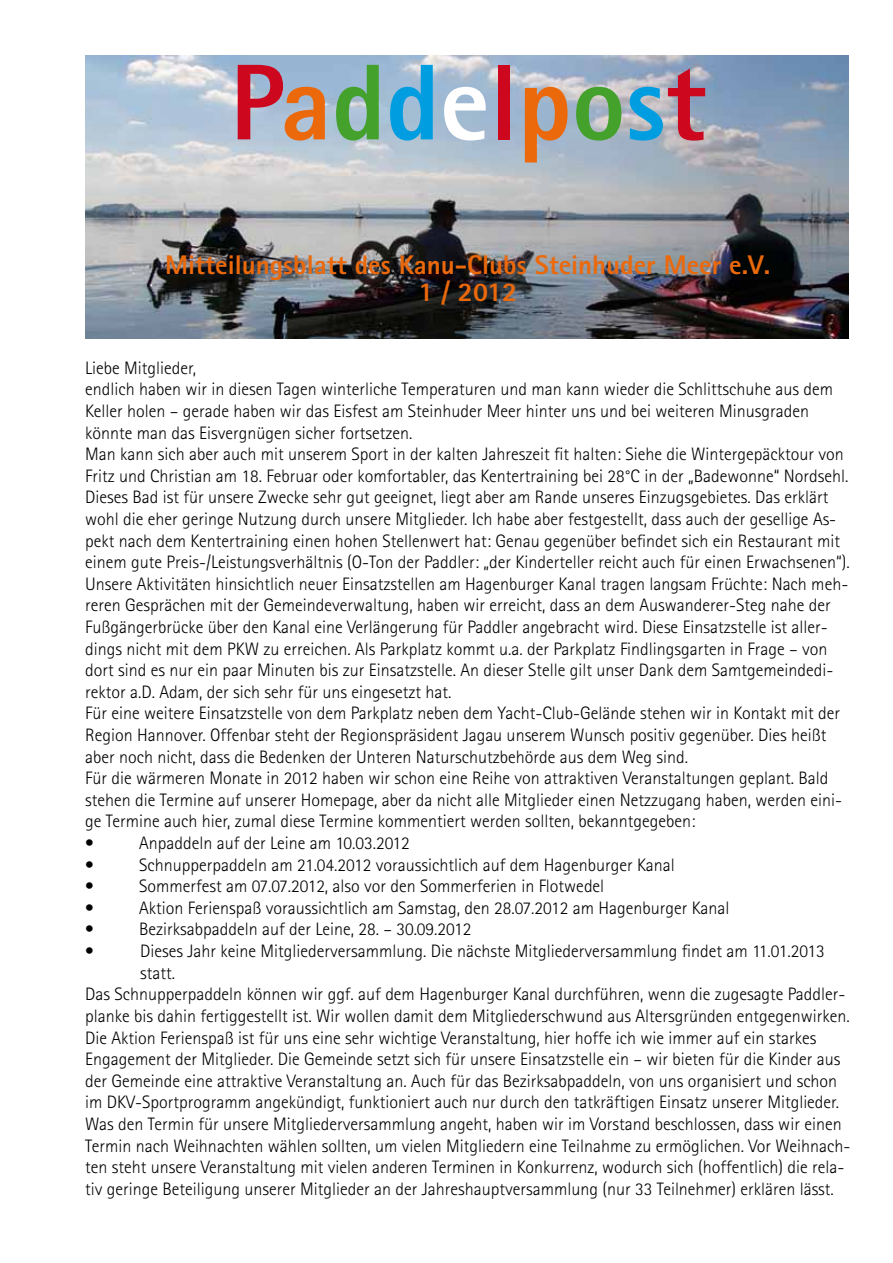
<style>
.page{position:relative;width:893px;height:1263px;background:#fff}
.page>*{position:absolute;margin:0;border:0;box-sizing:border-box;transform-origin:0 0}
.t1{font:800 108px "Rotis Sans Serif";color:#cd071e}
.t2{font:800 27px/27px "Rotis Sans Serif";color:#eb690b;text-align:center}
.t3{font:300 18px/21.6px "Rotis Sans Serif";color:#000}
.s1{color:#eb690b}
.s2{color:#44a12b}
.s3{color:#009ee0}
.s4{color:#fff}
</style>
<div class="page">
<img style="left:85px;top:56px;width:763px;height:282px">
<h1 class="t1" style="left:230px;top:34px;width:477px">P<span class="s1">a</span><span class="s2">d</span><span class="s3">d</span><span class="s4">e</span>l<span class="s1">p</span><span class="s2">o</span><span class="s3">s</span>t</h1>
<h2 class="t2" style="left:165px;top:251px;width:606px">Mitteilungsblatt des Kanu-Clubs Steinhuder Meer e.V.<br>1 / 2012</h2>
<p class="t3" style="left:85px;top:357px;width:766px">Liebe Mitglieder,<br>endlich haben wir in diesen Tagen winterliche Temperaturen und man kann wieder die Schlittschuhe aus dem Keller holen – gerade haben wir das Eisfest am Steinhuder Meer hinter uns und bei weiteren Minusgraden könnte man das Eisvergnügen sicher fortsetzen.<br>Man kann sich aber auch mit unserem Sport in der kalten Jahreszeit fit halten: Siehe die Wintergepäcktour von Fritz und Christian am 18. Februar oder komfortabler, das Kentertraining bei 28°C in der „Badewonne“ Nordsehl.<br>Dieses Bad ist für unsere Zwecke sehr gut geeignet, liegt aber am Rande unseres Einzugsgebietes. Das erklärt wohl die eher geringe Nutzung durch unsere Mitglieder. Ich habe aber festgestellt, dass auch der gesellige As&shy;pekt nach dem Kentertraining einen hohen Stellenwert hat: Genau gegenüber befindet sich ein Restaurant mit einem gute Preis-/Leistungsverhältnis (O-Ton der Paddler: „der Kinderteller reicht auch für einen Erwachsenen“).<br>Unsere Aktivitäten hinsichtlich neuer Einsatzstellen am Hagenburger Kanal tragen langsam Früchte: Nach meh&shy;reren Gesprächen mit der Gemeindeverwaltung, haben wir erreicht, dass an dem Auswanderer-Steg nahe der Fußgängerbrücke über den Kanal eine Verlängerung für Paddler angebracht wird. Diese Einsatzstelle ist aller&shy;dings nicht mit dem PKW zu erreichen. Als Parkplatz kommt u.a. der Parkplatz Findlingsgarten in Frage – von dort sind es nur ein paar Minuten bis zur Einsatzstelle. An dieser Stelle gilt unser Dank dem Samtgemeindedi&shy;rektor a.D. Adam, der sich sehr für uns eingesetzt hat.<br>Für eine weitere Einsatzstelle von dem Parkplatz neben dem Yacht-Club-Gelände stehen wir in Kontakt mit der Region Hannover. Offenbar steht der Regionspräsident Jagau unserem Wunsch positiv gegenüber. Dies heißt aber noch nicht, dass die Bedenken der Unteren Naturschutzbehörde aus dem Weg sind.<br>Für die wärmeren Monate in 2012 haben wir schon eine Reihe von attraktiven Veranstaltungen geplant. Bald stehen die Termine auf unserer Homepage, aber da nicht alle Mitglieder einen Netzzugang haben, werden eini&shy;ge Termine auch hier, zumal diese Termine kommentiert werden sollten, bekanntgegeben:<br>•</p>
<p class="t3" style="left:139px;top:832px;width:272px">Anpaddeln auf der Leine am 10.03.2012</p>
<p class="t3" style="left:85px;top:854px;width:10px">•</p>
<p class="t3" style="left:139px;top:854px;width:537px">Schnupperpaddeln am 21.04.2012 voraussichtlich auf dem Hagenburger Kanal</p>
<p class="t3" style="left:85px;top:875px;width:10px">•</p>
<p class="t3" style="left:139px;top:875px;width:467px">Sommerfest am 07.07.2012, also vor den Sommerferien in Flotwedel</p>
<p class="t3" style="left:85px;top:897px;width:10px">•</p>
<p class="t3" style="left:139px;top:897px;width:592px">Aktion Ferienspaß voraussichtlich am Samstag, den 28.07.2012 am Hagenburger Kanal</p>
<p class="t3" style="left:85px;top:919px;width:10px">•</p>
<p class="t3" style="left:139px;top:919px;width:334px">Bezirksabpaddeln auf der Leine, 28. – 30.09.2012</p>
<p class="t3" style="left:85px;top:940px;width:10px">•</p>
<p class="t3" style="left:140px;top:940px;width:686px">Dieses Jahr keine Mitgliederversammlung. Die nächste Mitgliederversammlung findet am 11.01.2013</p>
<p class="t3" style="left:140px;top:962px;width:36px">statt.</p>
<p class="t3" style="left:85px;top:983px;width:762px">Das Schnupperpaddeln können wir ggf. auf dem Hagenburger Kanal durchführen, wenn die zugesagte Paddler-</p>
<p class="t3" style="left:85px;top:1005px;width:766px">planke bis dahin fertiggestellt ist. Wir wollen damit dem Mitgliederschwund aus Altersgründen entgegenwirken.</p>
<p class="t3" style="left:85px;top:1027px;width:733px">Die Aktion Ferienspaß ist für uns eine sehr wichtige Veranstaltung, hier hoffe ich wie immer auf ein starkes</p>
<p class="t3" style="left:85px;top:1048px;width:757px">Engagement der Mitglieder. Die Gemeinde setzt sich für unsere Einsatzstelle ein – wir bieten für die Kinder aus</p>
<p class="t3" style="left:85px;top:1070px;width:754px">der Gemeinde eine attraktive Veranstaltung an. Auch für das Bezirksabpaddeln, von uns organisiert und schon</p>
<p class="t3" style="left:85px;top:1091px;width:756px">im DKV-Sportprogramm angekündigt, funktioniert auch nur durch den tatkräftigen Einsatz unserer Mitglieder.</p>
<p class="t3" style="left:85px;top:1113px;width:758px">Was den Termin für unsere Mitgliederversammlung angeht, haben wir im Vorstand beschlossen, dass wir einen</p>
<p class="t3" style="left:85px;top:1135px;width:767px">Termin nach Weihnachten wählen sollten, um vielen Mitgliedern eine Teilnahme zu ermöglichen. Vor Weihnach-</p>
<p class="t3" style="left:85px;top:1156px;width:761px">ten steht unsere Veranstaltung mit vielen anderen Terminen in Konkurrenz, wodurch sich (hoffentlich) die rela-</p>
<p class="t3" style="left:85px;top:1178px;width:750px">tiv geringe Beteiligung unserer Mitglieder an der Jahreshauptversammlung (nur 33 Teilnehmer) erklären lässt.</p>
</div>
